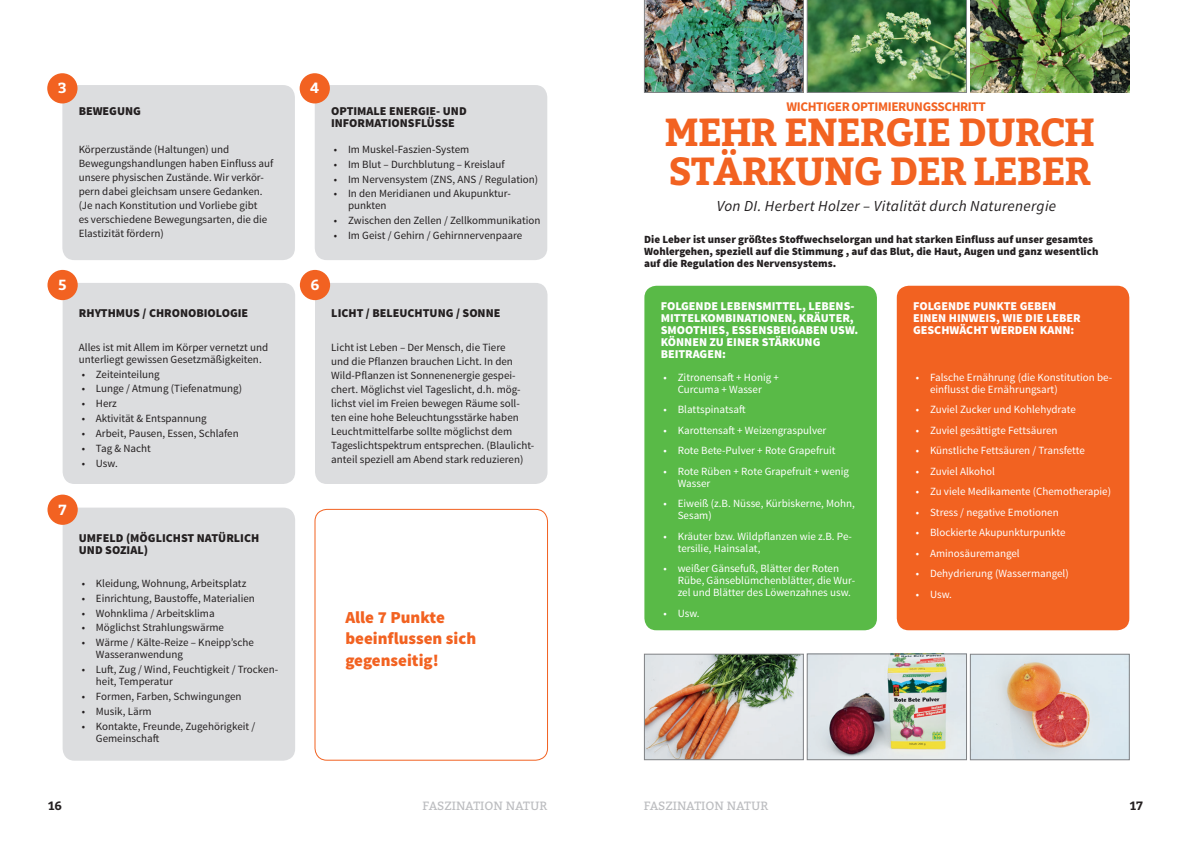
<style>
.page{position:relative;width:1191px;height:842px;background:#fff}
.page>*{position:absolute;margin:0;border:0;box-sizing:border-box;transform-origin:0 0}
.t1{font:700 39px/39px "Bitter";letter-spacing:-.03em;color:#f26221}
.t2{font:900 16.9px/21.5px "Source Sans Pro";color:#f26221}
.t3{font:italic 15.3px "Source Sans Pro";letter-spacing:.02em;color:#231f20}
.t4{font:700 14.6px "Bitter";color:#fff}
.t5{font:700 13.2px "Source Sans Pro";letter-spacing:-.03em;color:#f26221}
.t6{font:900 12px/12px "Source Sans Pro";color:#fff}
.t7{font:900 12px/12px "Source Sans Pro";color:#231f20}
.t8{font:12px "Bitter";color:#bcbdc0}
.t9{font:700 12px "Bitter";color:#231f20}
.t10{font:11px/14px "Source Sans Pro";color:#231f20}
.t11{font:11px/12px "Source Sans Pro";color:#fff}
.t12{font:900 11px/12px "Source Sans Pro";color:#231f20}
</style>
<div class="page">
<div style="left:62px;top:85px;width:233px;height:175px;background:#dcdddf;border-radius:12px"></div>
<div style="left:315px;top:283px;width:232px;height:201px;background:#dcdddf;border-radius:12px"></div>
<div style="left:315px;top:85px;width:232px;height:175px;background:#dcdddf;border-radius:12px"></div>
<div style="left:63px;top:283px;width:232px;height:201px;background:#dcdddf;border-radius:12px"></div>
<div style="left:47px;top:270px;width:31px;height:30px;background:#f26221;border-radius:50%"></div>
<div style="left:63px;top:508px;width:232px;height:253px;background:#dcdddf;border-radius:12px"></div>
<div style="left:47px;top:495px;width:31px;height:30px;background:#f26221;border-radius:50%"></div>
<div style="left:300px;top:270px;width:30px;height:30px;background:#f26221;border-radius:50%"></div>
<div style="left:47px;top:73px;width:30px;height:30px;background:#f26221;border-radius:50%"></div>
<div style="left:300px;top:73px;width:30px;height:30px;background:#f26221;border-radius:50%"></div>
<div style="left:314px;top:509px;width:234px;height:252px;border:1px solid #f26221;border-radius:12px"></div>
<div style="left:644px;top:286px;width:233px;height:344px;background:#59ba47;border-radius:12px"></div>
<div style="left:896px;top:286px;width:233px;height:344px;background:#f26221;border-radius:12px"></div>
<img style="left:646px;top:656px;width:155px;height:102px">
<div style="left:644px;top:654px;width:159px;height:106px;border:1px solid #808285"></div>
<img style="left:809px;top:656px;width:155px;height:102px">
<div style="left:807px;top:654px;width:159px;height:106px;border:1px solid #808285"></div>
<img style="left:644px;top:0;width:322px;height:93px">
<img style="left:972px;top:656px;width:155px;height:102px">
<div style="left:970px;top:654px;width:159px;height:106px;border:1px solid #808285"></div>
<img style="left:970px;top:0;width:159px;height:92px">
<h3 class="t4" style="left:58px;top:80px;width:10px">3</h3>
<h3 class="t4" style="left:310px;top:80px;width:11px">4</h3>
<p class="t7" style="left:79px;top:106px;width:64px">BEWEGUNG</p>
<p class="t10" style="left:79px;top:142px;width:196px">Körperzustände (Haltungen) und Bewegungshandlungen haben Einfluss auf unsere physischen Zustände. Wir verkör&shy;pern dabei gleichsam unsere Gedanken. (Je nach Konstitution und Vorliebe gibt<br>es verschiedene Bewegungsarten, die die Elastizität fördern)</p>
<p class="t7" style="left:331px;top:106px;width:137px">OPTIMALE ENERGIE- UND<br>INFORMATIONSFLÜSSE</p>
<p class="t10" style="left:334px;top:142px;width:137px">• Im Muskel-Faszien-System</p>
<p class="t10" style="left:334px;top:157px;width:172px">• Im Blut – Durchblutung – Kreislauf</p>
<p class="t10" style="left:334px;top:172px;width:206px">• Im Nervensystem (ZNS, ANS / Regulation)</p>
<p class="t10" style="left:348px;top:188px;width:163px;line-height:12px;text-indent:-14px">• In den Meridianen und Akupunktur&shy;punkten</p>
<p class="t10" style="left:334px;top:214px;width:208px">• Zwischen den Zellen / Zellkommunikation</p>
<p class="t10" style="left:334px;top:229px;width:190px">• Im Geist / Gehirn / Gehirnnervenpaare</p>
<h3 class="t4" style="left:59px;top:276px;width:10px">5</h3>
<p class="t7" style="left:79px;top:307px;width:171px">RHYTHMUS / CHRONOBIOLOGIE</p>
<p class="t10" style="left:79px;top:341px;width:191px;line-height:12px">Alles ist mit Allem im Körper vernetzt und unterliegt gewissen Gesetzmäßigkeiten.</p>
<p class="t10" style="left:82px;top:367px;width:79px">• Zeiteinteilung</p>
<p class="t10" style="left:82px;top:382px;width:162px">• Lunge / Atmung (Tiefenatmung)</p>
<p class="t10" style="left:82px;top:397px;width:37px">• Herz</p>
<p class="t10" style="left:82px;top:412px;width:127px">• Aktivität &amp; Entspannung</p>
<p class="t10" style="left:82px;top:426px;width:158px">• Arbeit, Pausen, Essen, Schlafen</p>
<p class="t10" style="left:82px;top:441px;width:71px">• Tag &amp; Nacht</p>
<p class="t10" style="left:82px;top:456px;width:38px">• Usw.</p>
<h3 class="t4" style="left:59px;top:501px;width:9px">7</h3>
<p class="t7" style="left:79px;top:533px;width:182px">UMFELD (MÖGLICHST NATÜRLICH<br>UND SOZIAL)</p>
<p class="t10" style="left:82px;top:576px;width:166px">• Kleidung, Wohnung, Arbeitsplatz</p>
<p class="t10" style="left:82px;top:591px;width:175px">• Einrichtung, Baustoffe, Materialien</p>
<p class="t10" style="left:82px;top:606px;width:134px">• Wohnklima / Arbeitsklima</p>
<p class="t10" style="left:82px;top:621px;width:144px">• Möglichst Strahlungswärme</p>
<p class="t10" style="left:96px;top:637px;width:160px;line-height:12px;text-indent:-14px">• Wärme / Kälte-Reize – Kneipp’sche<br>Wasseranwendung</p>
<p class="t10" style="left:96px;top:664px;width:184px;line-height:12px;text-indent:-14px">• Luft, Zug / Wind, Feuchtigkeit / Trocken&shy;heit, Temperatur</p>
<p class="t10" style="left:82px;top:689px;width:161px">• Formen, Farben, Schwingungen</p>
<p class="t10" style="left:82px;top:704px;width:71px">• Musik, Lärm</p>
<p class="t10" style="left:96px;top:720px;width:161px;line-height:12px;text-indent:-14px">• Kontakte, Freunde, Zugehörigkeit /<br>Gemeinschaft</p>
<h3 class="t4" style="left:310px;top:276px;width:10px">6</h3>
<p class="t7" style="left:331px;top:307px;width:171px">LICHT / BELEUCHTUNG / SONNE</p>
<p class="t10" style="left:331px;top:340px;width:204px">Licht ist Leben – Der Mensch, die Tiere<br>und die Pflanzen brauchen Licht. In den Wild-Pflanzen ist Sonnenenergie gespei&shy;chert. Möglichst viel Tageslicht, d.h. mög&shy;lichst viel im Freien bewegen Räume soll&shy;ten eine hohe Beleuchtungsstärke haben Leuchtmittelfarbe sollte möglichst dem Tageslichtspektrum entsprechen. (Blaulicht&shy;anteil speziell am Abend stark reduzieren)</p>
<h2 class="t2" style="left:345px;top:607px;width:132px">Alle 7 Punkte beeinflussen sich gegenseitig!</h2>
<p class="t5" style="left:786px;top:98px;width:201px">WICHTIGER OPTIMIERUNGSSCHRITT</p>
<h1 class="t1" style="left:664px;top:113px;width:432px">MEHR ENERGIE DURCH<br>STÄRKUNG DER LEBER</h1>
<h3 class="t3" style="left:717px;top:196px;width:341px">Von DI. Herbert Holzer – Vitalität durch Naturenergie</h3>
<p class="t12" style="left:644px;top:234px;width:456px">Die Leber ist unser größtes Stoffwechselorgan und hat starken Einfluss auf unser gesamtes<br>Wohlergehen, speziell auf die Stimmung , auf das Blut, die Haut, Augen und ganz wesentlich auf die Regulation des Nervensystems.</p>
<p class="t6" style="left:660px;top:300px;width:199px">FOLGENDE LEBENSMITTEL, LEBENS-<br>MITTELKOMBINATIONEN, KRÄUTER,<br>SMOOTHIES, ESSENSBEIGABEN USW.<br>KÖNNEN ZU EINER STÄRKUNG<br>BEITRAGEN:</p>
<p class="t6" style="left:913px;top:300px;width:169px">FOLGENDE PUNKTE GEBEN<br>EINEN HINWEIS, WIE DIE LEBER<br>GESCHWÄCHT WERDEN KANN:</p>
<p class="t11" style="left:663px;top:371px;width:117px;text-align:center">• Zitronensaft + Honig +<br>Curcuma + Wasser</p>
<p class="t11" style="left:663px;top:404px;width:84px">• Blattspinatsaft</p>
<p class="t11" style="left:663px;top:424px;width:164px">• Karottensaft + Weizengraspulver</p>
<p class="t11" style="left:663px;top:445px;width:173px">• Rote Bete-Pulver + Rote Grapefruit</p>
<p class="t11" style="left:677px;top:465px;width:173px;text-indent:-14px">• Rote Rüben + Rote Grapefruit + wenig<br>Wasser</p>
<p class="t11" style="left:677px;top:498px;width:179px;text-indent:-14px">• Eiweiß (z.B. Nüsse, Kürbiskerne, Mohn,<br>Sesam)</p>
<p class="t11" style="left:677px;top:530px;width:176px;text-indent:-14px">• Kräuter bzw. Wildpflanzen wie z.B. Pe&shy;tersilie, Hainsalat,</p>
<p class="t11" style="left:677px;top:563px;width:179px;text-indent:-14px">• weißer Gänsefuß, Blätter der Roten<br>Rübe, Gänseblümchenblätter, die Wur&shy;zel und Blätter des Löwenzahnes usw.</p>
<p class="t11" style="left:663px;top:607px;width:38px">• Usw.</p>
<p class="t11" style="left:930px;top:371px;width:184px;text-indent:-14px">• Falsche Ernährung (die Konstitution be&shy;einflusst die Ernährungsart)</p>
<p class="t11" style="left:916px;top:404px;width:161px">• Zuviel Zucker und Kohlehydrate</p>
<p class="t11" style="left:916px;top:424px;width:143px">• Zuviel gesättigte Fettsäuren</p>
<p class="t11" style="left:916px;top:445px;width:170px">• Künstliche Fettsäuren / Transfette</p>
<p class="t11" style="left:916px;top:465px;width:80px">• Zuviel Alkohol</p>
<p class="t11" style="left:916px;top:486px;width:197px">• Zu viele Medikamente (Chemotherapie)</p>
<p class="t11" style="left:916px;top:506px;width:144px">• Stress / negative Emotionen</p>
<p class="t11" style="left:916px;top:527px;width:151px">• Blockierte Akupunkturpunkte</p>
<p class="t11" style="left:916px;top:547px;width:105px">• Aminosäuremangel</p>
<p class="t11" style="left:916px;top:568px;width:154px">• Dehydrierung (Wassermangel)</p>
<p class="t11" style="left:916px;top:588px;width:38px">• Usw.</p>
<p class="t9" style="left:48px;top:799px;width:15px">16</p>
<p class="t8" style="left:422px;top:798px;width:126px">FASZINATION NATUR</p>
<p class="t8" style="left:643px;top:798px;width:126px">FASZINATION NATUR</p>
<p class="t9" style="left:1130px;top:799px;width:14px">17</p>
</div>
